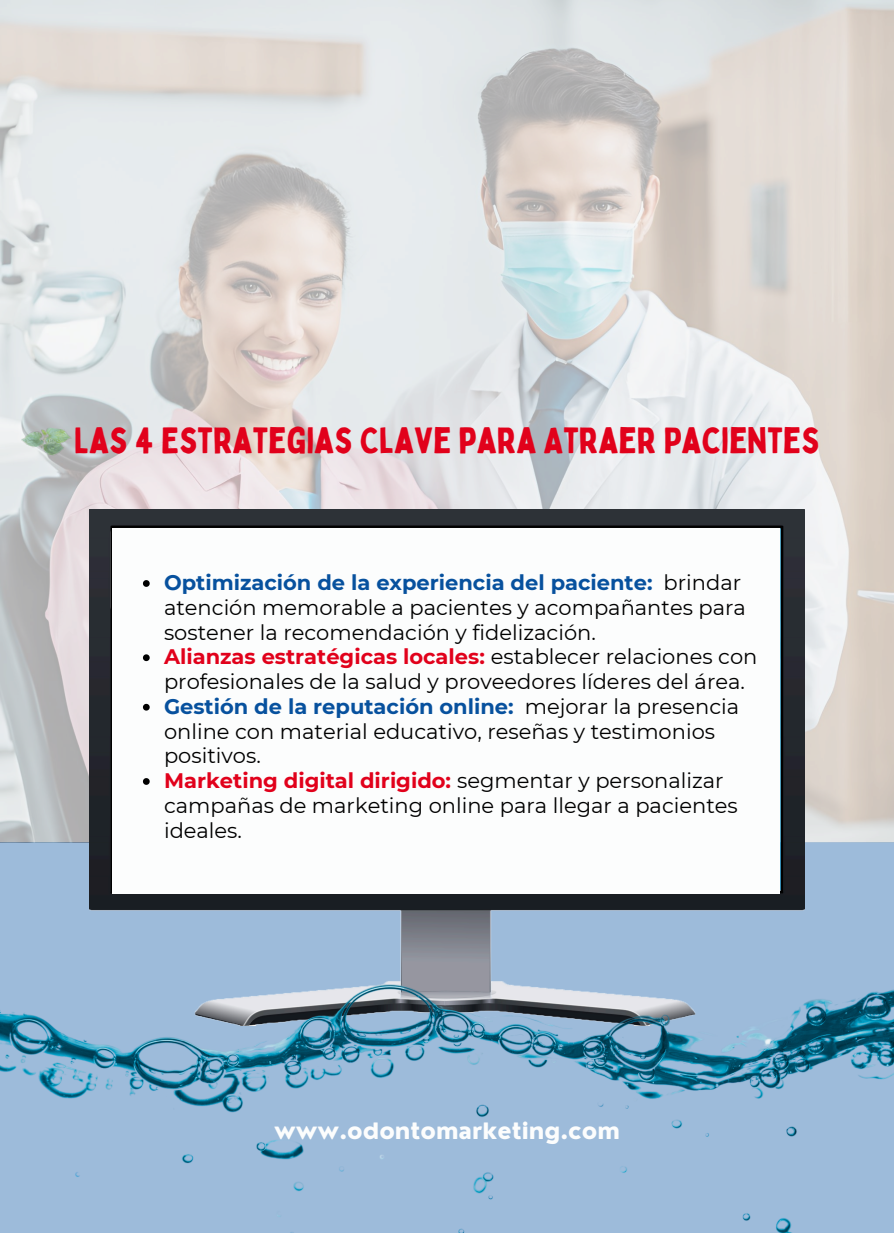
<style>
.page{position:relative;width:894px;height:1233px;background:#fff}
.page>*{position:absolute;margin:0;border:0;box-sizing:border-box;transform-origin:0 0}
.t1{font:36px "Bobby Jones";color:#e1011b}
.t2{font:800 22.05px "Nourd";color:#fcfdfd}
.t3{font:21px/24.8px "Montserrat";color:#000}
.s1{font-weight:700;color:#07519e}
.s2{font-weight:700;color:#e1011b}
</style>
<div class="page">
<img style="left:0;top:0;width:893px;height:1233px">
<img style="left:89px;top:510px;width:715px;height:516px">
<div style="left:112px;top:528px;width:667px;height:365px;background:#fcfdfd"></div>
<img style="left:20px;top:424px;width:53px;height:33px">
<svg style="left:143px;top:580px;width:7px;height:7px"></svg>
<svg style="left:143px;top:654px;width:7px;height:7px"></svg>
<svg style="left:143px;top:704px;width:7px;height:7px"></svg>
<svg style="left:143px;top:778px;width:7px;height:7px"></svg>
<p class="t1" style="left:74px;top:418px;width:746px">LAS 4 ESTRATEGIAS CLAVE PARA ATRAER PACIENTES</p>
<h1 class="t3" style="left:164px;top:570px;width:583px"><span class="s1">Optimización de la experiencia del paciente:</span> brindar atención memorable a pacientes y acompañantes para sostener la recomendación y fidelización.</h1>
<p class="t3" style="left:164px;top:645px;width:594px"><span class="s2">Alianzas estratégicas locales:</span> establecer relaciones con profesionales de la salud y proveedores líderes del área.</p>
<p class="t3" style="left:164px;top:694px;width:576px"><span class="s1">Gestión de la reputación online:</span> mejorar la presencia online con material educativo, reseñas y testimonios positivos.</p>
<p class="t3" style="left:164px;top:768px;width:575px"><span class="s2">Marketing digital dirigido:</span> segmentar y personalizar campañas de marketing online para llegar a pacientes ideales.</p>
<p class="t2" style="left:274px;top:1117px;width:347px">www.odontomarketing.com</p>
</div>
